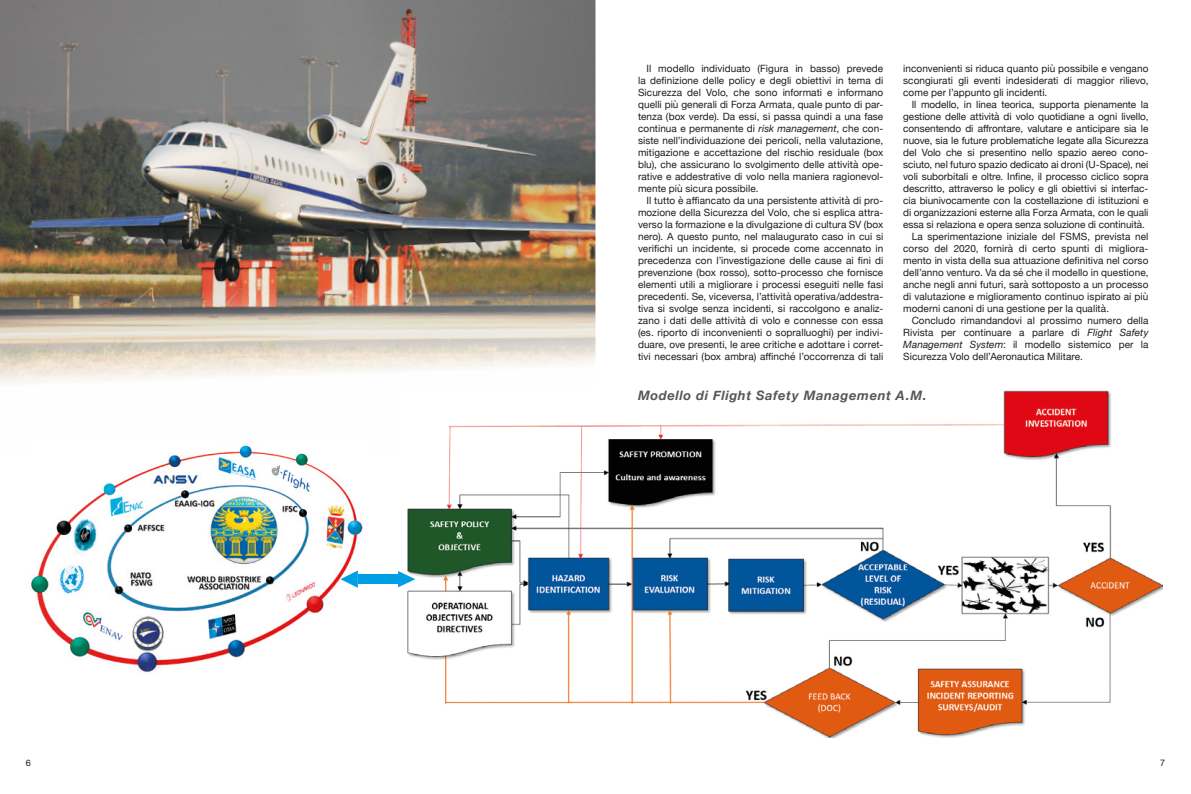
<style>
.page{position:relative;width:1191px;height:794px;background:#fff}
.page>*{position:absolute;margin:0;border:0;box-sizing:border-box;transform-origin:0 0}
.t1{font:italic 700 13px "Helvetica Neue";letter-spacing:.05em;color:#575756}
.t2{font:10px "Helvetica Neue";letter-spacing:.005em;color:#1d1d1b}
.t3{font:9px "Helvetica Neue";color:#1d1d1b}
.s1{font-style:italic}
</style>
<div class="page">
<img style="left:0;top:0;width:595px;height:383px">
<img style="left:31px;top:445px;width:332px;height:227px">
<img style="left:407px;top:390px;width:755px;height:347px">
<svg style="left:398px;top:571px;width:17px;height:16px"></svg>
<svg style="left:340px;top:570px;width:18px;height:18px"></svg>
<div style="left:357px;top:574px;width:41px;height:10px;background:#009fe3"></div>
<p class="t2" style="left:646px;top:61px;width:238px">Il modello individuato (Figura in basso) prevede</p>
<p class="t2" style="left:638px;top:73px;width:247px">la definizione delle policy e degli obiettivi in tema di</p>
<p class="t2" style="left:638px;top:85px;width:247px">Sicurezza del Volo, che sono informati e informano</p>
<p class="t2" style="left:638px;top:97px;width:247px">quelli più generali di Forza Armata, quale punto di par-</p>
<p class="t2" style="left:638px;top:109px;width:247px">tenza (box verde). Da essi, si passa quindi a una fase</p>
<p class="t2" style="left:638px;top:121px;width:247px">continua e permanente di <span class="s1">risk management</span>, che con-</p>
<p class="t2" style="left:638px;top:133px;width:247px">siste nell’individuazione dei pericoli, nella valutazione,</p>
<p class="t2" style="left:638px;top:145px;width:247px">mitigazione e accettazione del rischio residuale (box</p>
<p class="t2" style="left:638px;top:157px;width:247px">blu), che assicurano lo svolgimento delle attività ope-</p>
<p class="t2" style="left:638px;top:169px;width:247px">rative e addestrative di volo nella maniera ragionevol-</p>
<p class="t2" style="left:638px;top:181px;width:122px">mente più sicura possibile.</p>
<p class="t2" style="left:646px;top:193px;width:238px">Il tutto è affiancato da una persistente attività di pro-</p>
<p class="t2" style="left:638px;top:205px;width:247px">mozione della Sicurezza del Volo, che si esplica attra-</p>
<p class="t2" style="left:638px;top:217px;width:247px">verso la formazione e la divulgazione di cultura SV (box</p>
<p class="t2" style="left:638px;top:229px;width:247px">nero). A questo punto, nel malaugurato caso in cui si</p>
<p class="t2" style="left:638px;top:241px;width:247px">verifichi un incidente, si procede come accennato in</p>
<p class="t2" style="left:638px;top:253px;width:247px">precedenza con l’investigazione delle cause ai fini di</p>
<p class="t2" style="left:638px;top:265px;width:247px">prevenzione (box rosso), sotto-processo che fornisce</p>
<p class="t2" style="left:638px;top:277px;width:247px">elementi utili a migliorare i processi eseguiti nelle fasi</p>
<p class="t2" style="left:638px;top:289px;width:247px">precedenti. Se, viceversa, l’attività operativa/addestra-</p>
<p class="t2" style="left:638px;top:301px;width:247px">tiva si svolge senza incidenti, si raccolgono e analiz-</p>
<p class="t2" style="left:638px;top:313px;width:247px">zano i dati delle attività di volo e connesse con essa</p>
<p class="t2" style="left:638px;top:325px;width:247px">(es. riporto di inconvenienti o sopralluoghi) per indivi-</p>
<p class="t2" style="left:638px;top:337px;width:247px">duare, ove presenti, le aree critiche e adottare i corret-</p>
<p class="t2" style="left:638px;top:349px;width:247px">tivi necessari (box ambra) affinché l’occorrenza di tali</p>
<p class="t2" style="left:903px;top:61px;width:247px">inconvenienti si riduca quanto più possibile e vengano</p>
<p class="t2" style="left:903px;top:73px;width:247px">scongiurati gli eventi indesiderati di maggior rilievo,</p>
<p class="t2" style="left:903px;top:85px;width:146px">come per l’appunto gli incidenti.</p>
<p class="t2" style="left:911px;top:97px;width:238px">Il modello, in linea teorica, supporta pienamente la</p>
<p class="t2" style="left:903px;top:109px;width:247px">gestione delle attività di volo quotidiane a ogni livello,</p>
<p class="t2" style="left:903px;top:121px;width:247px">consentendo di affrontare, valutare e anticipare sia le</p>
<p class="t2" style="left:903px;top:133px;width:247px">nuove, sia le future problematiche legate alla Sicurezza</p>
<p class="t2" style="left:903px;top:145px;width:247px">del Volo che si presentino nello spazio aereo cono-</p>
<p class="t2" style="left:903px;top:157px;width:247px">sciuto, nel futuro spazio dedicato ai droni (U-Space), nei</p>
<p class="t2" style="left:903px;top:169px;width:247px">voli suborbitali e oltre. Infine, il processo ciclico sopra</p>
<p class="t2" style="left:903px;top:181px;width:247px">descritto, attraverso le policy e gli obiettivi si interfac-</p>
<p class="t2" style="left:903px;top:193px;width:247px">cia biunivocamente con la costellazione di istituzioni e</p>
<p class="t2" style="left:903px;top:205px;width:247px">di organizzazioni esterne alla Forza Armata, con le quali</p>
<p class="t2" style="left:903px;top:217px;width:243px">essa si relaziona e opera senza soluzione di continuità.</p>
<p class="t2" style="left:911px;top:229px;width:238px">La sperimentazione iniziale del FSMS, prevista nel</p>
<p class="t2" style="left:903px;top:241px;width:247px">corso del 2020, fornirà di certo spunti di migliora-</p>
<p class="t2" style="left:903px;top:253px;width:247px">mento in vista della sua attuazione definitiva nel corso</p>
<p class="t2" style="left:903px;top:265px;width:247px">dell’anno venturo. Va da sé che il modello in questione,</p>
<p class="t2" style="left:903px;top:277px;width:247px">anche negli anni futuri, sarà sottoposto a un processo</p>
<p class="t2" style="left:903px;top:289px;width:247px">di valutazione e miglioramento continuo ispirato ai più</p>
<p class="t2" style="left:903px;top:301px;width:207px">moderni canoni di una gestione per la qualità.</p>
<p class="t2" style="left:911px;top:313px;width:238px">Concludo rimandandovi al prossimo numero della</p>
<p class="t2" style="left:903px;top:325px;width:247px">Rivista per continuare a parlare di <span class="s1">Flight Safety</span></p>
<p class="t2" style="left:903px;top:337px;width:247px"><span class="s1">Management System</span>: il modello sistemico per la</p>
<p class="t2" style="left:903px;top:349px;width:181px">Sicurezza Volo dell’Aeronautica Militare.</p>
<p class="t1" style="left:638px;top:385px;width:290px">Modello di Flight Safety Management A.M.</p>
<p class="t3" style="left:26px;top:756px;width:7px">6</p>
<p class="t3" style="left:1160px;top:756px;width:7px">7</p>
</div>
